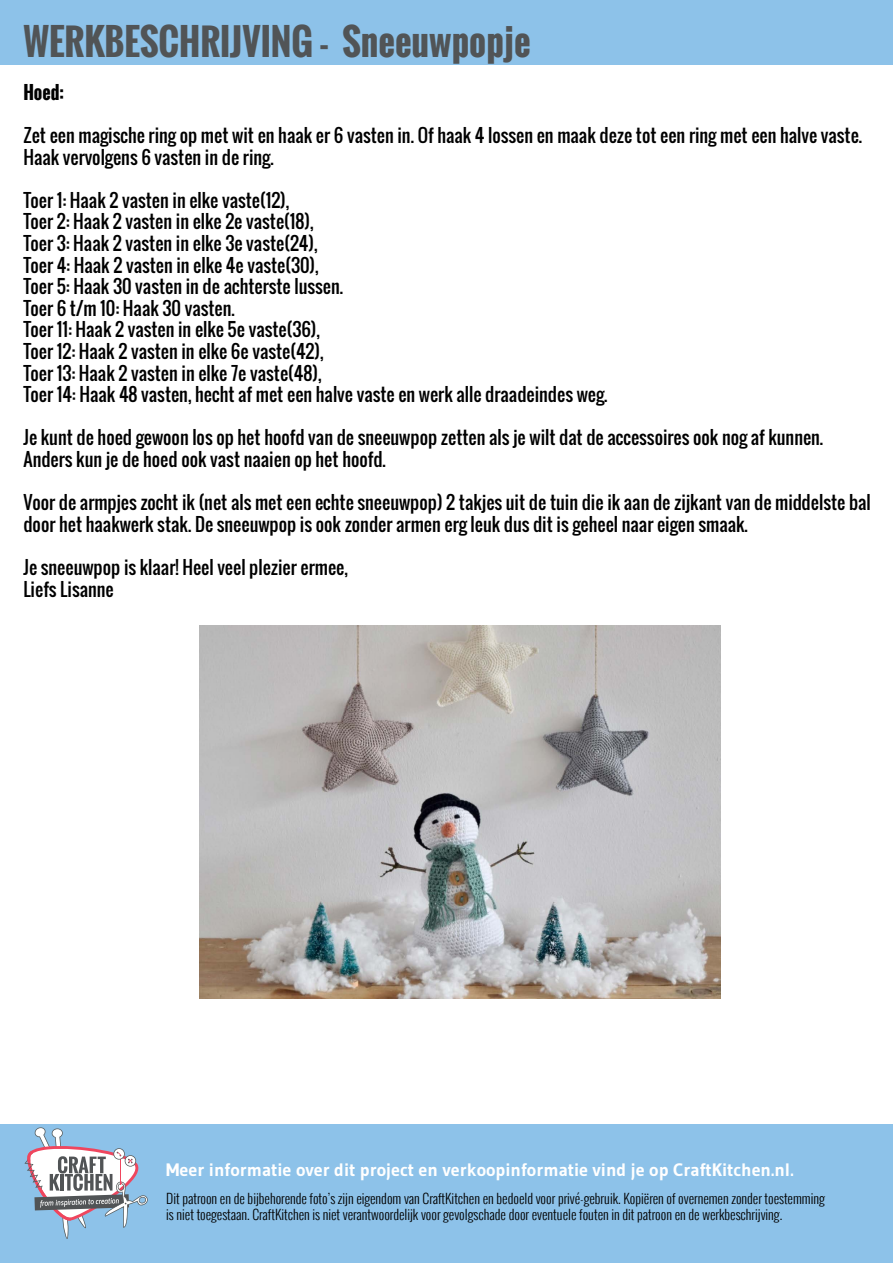
<style>
.page{position:relative;width:893px;height:1263px;background:#fff}
.page>*{position:absolute;margin:0;border:0;box-sizing:border-box;transform-origin:0 0}
.t1{font:700 36px "Oswald";color:#515456}
.t2{font:18px/21.6px "Oswald";color:#000}
.t3{font:700 18px "Gudea";color:#fff}
.t4{font:700 18px "Oswald";color:#000}
.t5{font:300 13.5px/16.2px "Oswald";color:#000}
</style>
<div class="page">
<div style="left:0;top:1125px;width:893px;height:138px;background:#8dc2e9"></div>
<div style="left:0;top:0;width:893px;height:64px;background:#8dc2e9"></div>
<svg style="left:24px;top:1127px;width:124px;height:112px"></svg>
<img style="left:200px;top:625px;width:520px;height:373px">
<h1 class="t1" style="left:23px;top:14px;width:509px">WERKBESCHRIJVING - Sneeuwpopje</h1>
<p class="t4" style="left:23px;top:78px;width:42px">Hoed:</p>
<p class="t2" style="left:23px;top:124px;width:840px">Zet een magische ring op met wit en haak er 6 vasten in. Of haak 4 lossen en maak deze tot een ring met een halve vaste.<br>Haak vervolgens 6 vasten in de ring.</p>
<p class="t2" style="left:23px;top:189px;width:586px">Toer 1: Haak 2 vasten in elke vaste(12),<br>Toer 2: Haak 2 vasten in elke 2e vaste(18),<br>Toer 3: Haak 2 vasten in elke 3e vaste(24),<br>Toer 4: Haak 2 vasten in elke 4e vaste(30),<br>Toer 5: Haak 30 vasten in de achterste lussen.<br>Toer 6 t/m 10: Haak 30 vasten.<br>Toer 11: Haak 2 vasten in elke 5e vaste(36),<br>Toer 12: Haak 2 vasten in elke 6e vaste(42),<br>Toer 13: Haak 2 vasten in elke 7e vaste(48),<br>Toer 14: Haak 48 vasten, hecht af met een halve vaste en werk alle draadeindes weg.</p>
<p class="t2" style="left:23px;top:427px;width:801px">Je kunt de hoed gewoon los op het hoofd van de sneeuwpop zetten als je wilt dat de accessoires ook nog af kunnen.<br>Anders kun je de hoed ook vast naaien op het hoofd.</p>
<p class="t2" style="left:23px;top:492px;width:849px">Voor de armpjes zocht ik (net als met een echte sneeuwpop) 2 takjes uit de tuin die ik aan de zijkant van de middelste bal door het haakwerk stak. De sneeuwpop is ook zonder armen erg leuk dus dit is geheel naar eigen smaak.</p>
<p class="t2" style="left:23px;top:556px;width:326px">Je sneeuwpop is klaar! Heel veel plezier ermee,<br>Liefs Lisanne</p>
<p class="t3" style="left:166px;top:1159px;width:629px">Meer informatie over dit project en verkoopinformatie vind je op CraftKitchen.nl.</p>
<p class="t5" style="left:166px;top:1190px;width:660px">Dit patroon en de bijbehorende foto’s zijn eigendom van CraftKitchen en bedoeld voor privé-gebruik. Kopiëren of overnemen zonder toestemming is niet toegestaan. CraftKitchen is niet verantwoordelijk voor gevolgschade door eventuele fouten in dit patroon en de werkbeschrijving.</p>
</div>
